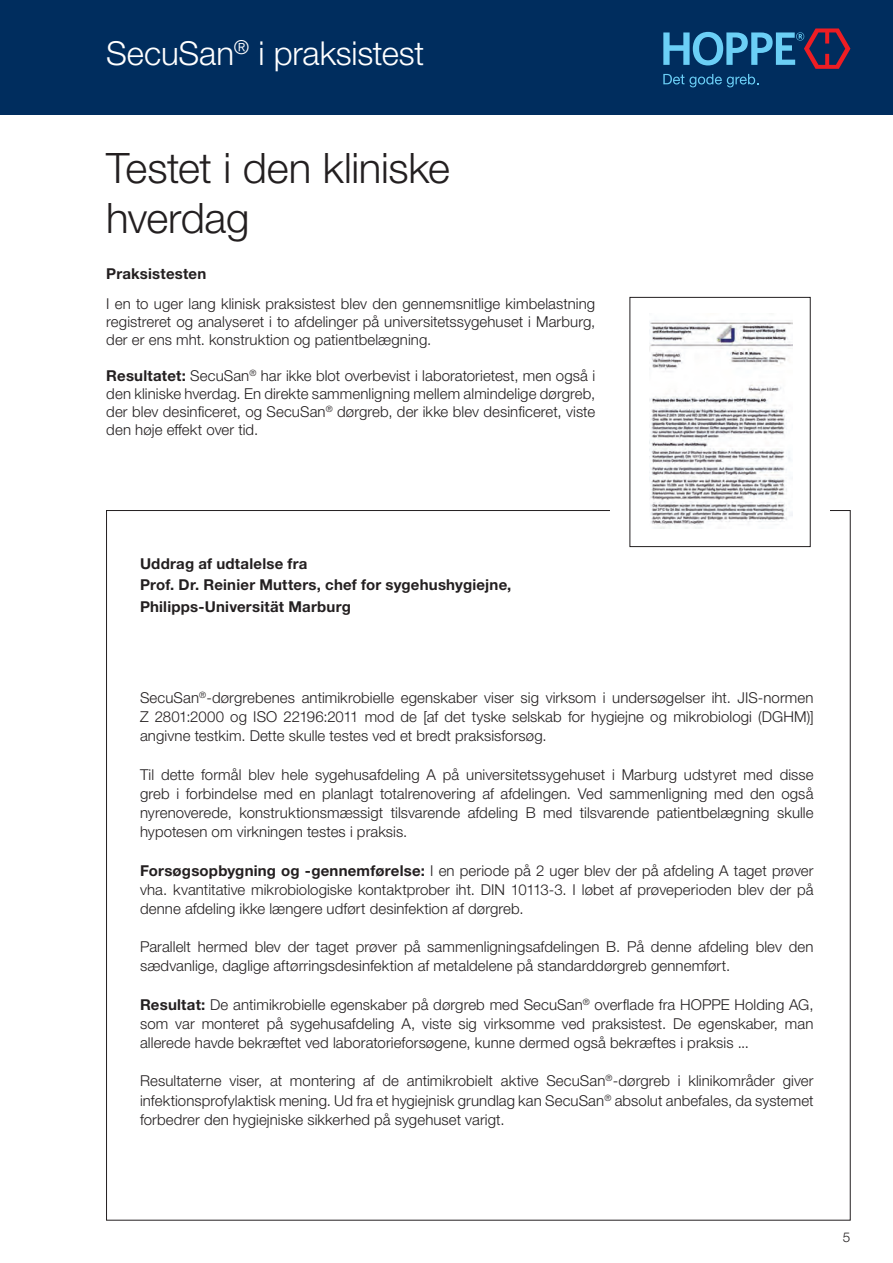
<style>
.page{position:relative;width:893px;height:1263px;background:#fff}
.page>*{position:absolute;margin:0;border:0;box-sizing:border-box;transform-origin:0 0}
.t1{font:300 42px/50.4px "Helvetica Neue LTW1 G";letter-spacing:-.01em;color:#231f20}
.t2{font:300 33px "Helvetica Neue LTW1 G";letter-spacing:-.005em;color:#fff}
.t3{font:300 15px/19px "Helvetica Neue LTW1 G";letter-spacing:.005em;color:#231f20;text-align:justify}
.t4{font:700 15px/21.8px "Helvetica Neue LTW1 G";letter-spacing:.015em;color:#231f20}
.t5{font:300 13.5px "Helvetica Neue LTW1 G";color:#231f20}
.s1{font-weight:700}
</style>
<div class="page">
<div style="left:0;top:0;width:893px;height:115px;background:#002d5e"></div>
<svg style="left:663px;top:28px;width:187px;height:59px"></svg>
<img style="left:650px;top:320px;width:142px;height:209px">
<div style="left:630px;top:297px;width:180px;height:250px;border:1px solid #231f20"></div>
<h2 class="t2" style="left:106px;top:33px;width:320px">SecuSan<sup>®</sup> i praksistest</h2>
<h1 class="t1" style="left:106px;top:143px;width:345px">Testet i den kliniske hverdag</h1>
<p class="t4" style="left:106px;top:262px;width:101px">Praksistesten</p>
<p class="t3" style="left:106px;top:295px;width:490px;line-height:18px">I en to uger lang klinisk praksistest blev den gennemsnitlige kimbelastning registreret og analyseret i to afdelinger på universitetssygehuset i Marburg, der er ens mht. konstruktion og patientbelægning.</p>
<p class="t3" style="left:106px;top:367px;width:490px;line-height:18px"><span class="s1">Resultatet:</span> SecuSan<sup>®</sup> har ikke blot overbevist i laboratorietest, men også i den kliniske hverdag. En direkte sammenligning mellem almindelige dørgreb, der blev desinficeret, og SecuSan<sup>®</sup> dørgreb, der ikke blev desinficeret, viste den høje effekt over tid.</p>
<p class="t4" style="left:140px;top:552px;width:373px">Uddrag af udtalelse fra<br>Prof. Dr. Reinier Mutters, chef for sygehushygiejne,<br>Philipps-Universität Marburg</p>
<p class="t3" style="left:140px;top:688px;width:675px">SecuSan<sup>®</sup>-dørgrebenes antimikrobielle egenskaber viser sig virksom i undersøgelser iht. JIS-normen Z 2801:2000 og ISO 22196:2011 mod de [af det tyske selskab for hygiejne og mikrobiologi (DGHM)] angivne testkim. Dette skulle testes ved et bredt praksisforsøg.</p>
<p class="t3" style="left:140px;top:765px;width:675px">Til dette formål blev hele sygehusafdeling A på universitetssygehuset i Marburg udstyret med disse greb i forbindelse med en planlagt totalrenovering af afdelingen. Ved sammenligning med den også nyrenoverede, konstruktionsmæssigt tilsvarende afdeling B med tilsvarende patientbelægning skulle hypotesen om virkningen testes i praksis.</p>
<p class="t3" style="left:140px;top:860px;width:675px"><span class="s1">Forsøgsopbygning og -gennemførelse:</span> I en periode på 2 uger blev der på afdeling A taget prøver vha. kvantitative mikrobiologiske kontaktprober iht. DIN 10113-3. I løbet af prøveperioden blev der på denne afdeling ikke længere udført desinfektion af dørgreb.</p>
<p class="t3" style="left:140px;top:937px;width:675px">Parallelt hermed blev der taget prøver på sammenligningsafdelingen B. På denne afdeling blev den sædvanlige, daglige aftørringsdesinfektion af metaldelene på standarddørgreb gennemført.</p>
<p class="t3" style="left:140px;top:995px;width:675px"><span class="s1">Resultat:</span> De antimikrobielle egenskaber på dørgreb med SecuSan<sup>®</sup> overflade fra HOPPE Holding AG, som var monteret på sygehusafdeling A, viste sig virksomme ved praksistest. De egenskaber, man allerede havde bekræftet ved laboratorieforsøgene, kunne dermed også bekræftes i praksis ...</p>
<p class="t3" style="left:140px;top:1071px;width:675px">Resultaterne viser, at montering af de antimikrobielt aktive SecuSan<sup>®</sup>-dørgreb i klinikområder giver infektionsprofylaktisk mening. Ud fra et hygiejnisk grundlag kan SecuSan<sup>®</sup> absolut anbefales, da systemet forbedrer den hygiejniske sikkerhed på sygehuset varigt.</p>
<p class="t5" style="left:843px;top:1229px;width:9px">5</p>
</div>
